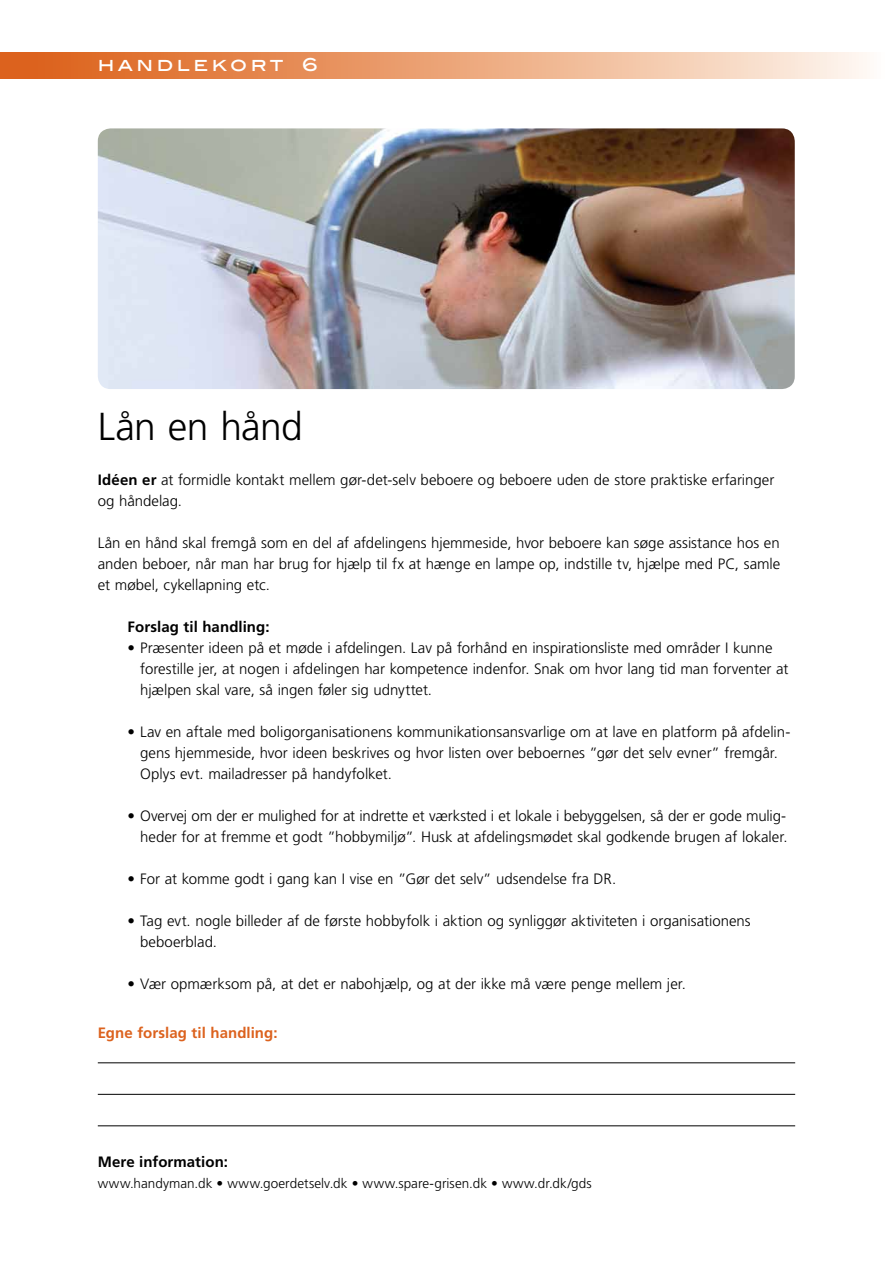
<style>
.page{position:relative;width:893px;height:1263px;background:#fff}
.page>*{position:absolute;margin:0;border:0;box-sizing:border-box;transform-origin:0 0}
.t1{font:300 39px "Frutiger LT";letter-spacing:-.015em;color:#000}
.t2{font:500 18px "Blair ITC";letter-spacing:.19em;color:#fff}
.t3{font:300 15px/21px "Frutiger LT";color:#000}
.t4{font:700 15px "Frutiger LT";letter-spacing:.005em;color:#000}
.t5{font:700 15px "Frutiger LT";letter-spacing:.005em;color:#dc621e}
.t6{font:300 13.5px "Frutiger LT";letter-spacing:.005em;color:#000}
.s1{font-weight:700}
</style>
<div class="page">
<svg style="left:0;top:52px;width:867px;height:27px;background:#eba57a"></svg>
<img style="left:98px;top:128px;width:697px;height:261px">
<hr style="left:98px;top:1062px;width:697px;height:1px;background:#000">
<hr style="left:98px;top:1094px;width:697px;height:1px;background:#000">
<hr style="left:98px;top:1125px;width:697px;height:1px;background:#000">
<p class="t2" style="left:98px;top:54px;width:222px">HANDLEKORT 6</p>
<h1 class="t1" style="left:98px;top:404px;width:207px">Lån en hånd</h1>
<p class="t3" style="left:98px;top:469px;width:678px"><span class="s1">Idéen er</span> at formidle kontakt mellem gør-det-selv beboere og beboere uden de store praktiske erfaringer og håndelag.</p>
<p class="t3" style="left:98px;top:532px;width:684px;text-align:justify">Lån en hånd skal fremgå som en del af afdelingens hjemmeside, hvor beboere kan søge assistance hos en anden beboer, når man har brug for hjælp til fx at hænge en lampe op, indstille tv, hjælpe med PC, samle et møbel, cykellapning etc.</p>
<p class="t4" style="left:128px;top:618px;width:144px">Forslag til handling:</p>
<p class="t3" style="left:140px;top:637px;width:650px;text-indent:-13px">• Præsenter ideen på et møde i afdelingen. Lav på forhånd en inspirationsliste med områder I kunne forestille jer, at nogen i afdelingen har kompetence indenfor. Snak om hvor lang tid man forventer at hjælpen skal vare, så ingen føler sig udnyttet.</p>
<p class="t3" style="left:140px;top:721px;width:652px;text-indent:-13px">• Lav en aftale med boligorganisationens kommunikationsansvarlige om at lave en platform på afdelin&shy;gens hjemmeside, hvor ideen beskrives og hvor listen over beboernes ”gør det selv evner” fremgår.<br>Oplys evt. mailadresser på handyfolket.</p>
<p class="t3" style="left:127px;top:805px;width:662px;text-align:right">• Overvej om der er mulighed for at indrette et værksted i et lokale i bebyggelsen, så der er gode mulig&shy;heder for at fremme et godt ”hobbymiljø”. Husk at afdelingsmødet skal godkende brugen af lokaler.</p>
<p class="t3" style="left:127px;top:868px;width:490px">• For at komme godt i gang kan I vise en ”Gør det selv” udsendelse fra DR.</p>
<p class="t3" style="left:140px;top:910px;width:612px;text-indent:-13px">• Tag evt. nogle billeder af de første hobbyfolk i aktion og synliggør aktiviteten i organisationens beboerblad.</p>
<p class="t3" style="left:127px;top:973px;width:560px">• Vær opmærksom på, at det er nabohjælp, og at der ikke må være penge mellem jer.</p>
<p class="t5" style="left:98px;top:1024px;width:181px">Egne forslag til handling:</p>
<p class="t4" style="left:98px;top:1153px;width:132px">Mere information:</p>
<p class="t6" style="left:98px;top:1176px;width:495px">www.handyman.dk • www.goerdetselv.dk • www.spare-grisen.dk • www.dr.dk/gds</p>
</div>
